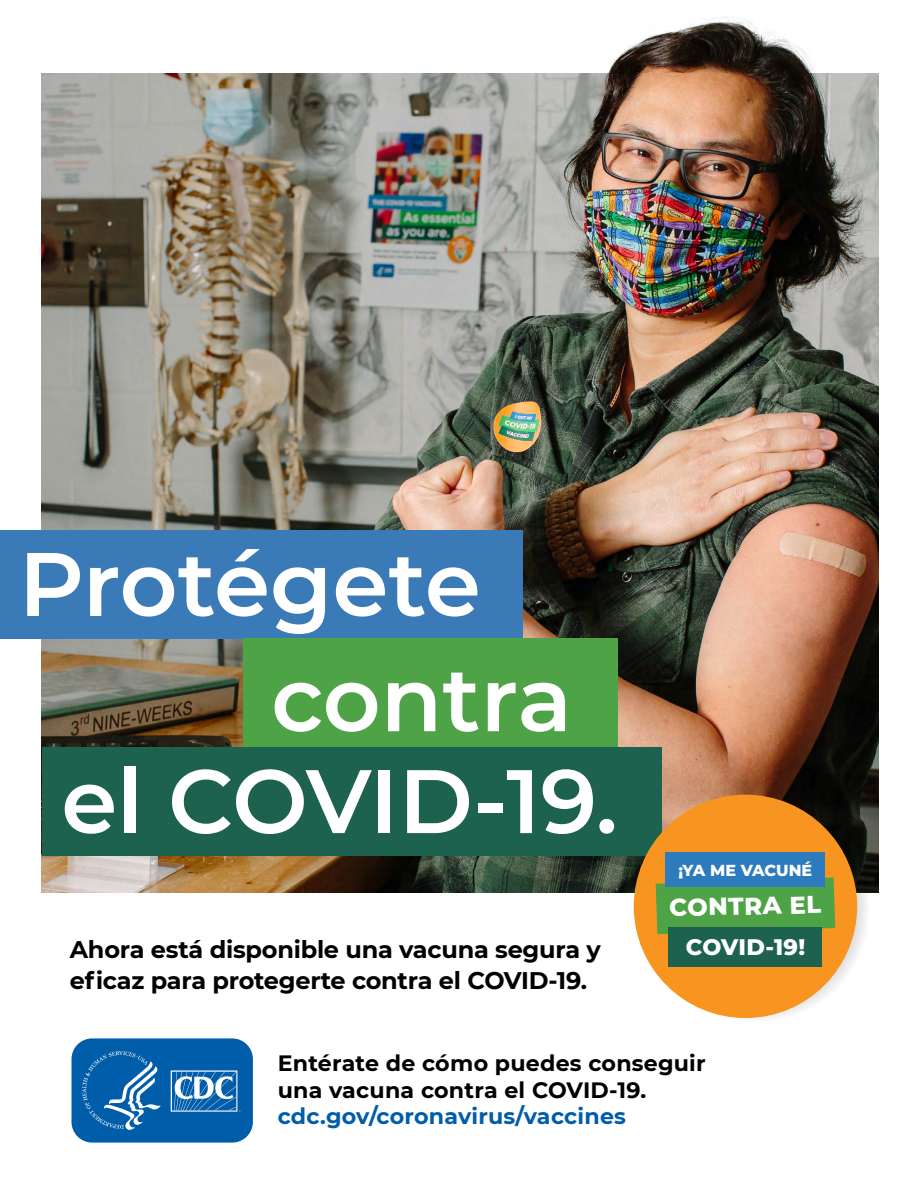
<style>
.page{position:relative;width:918px;height:1188px;background:#fff}
.page>*{position:absolute;margin:0;border:0;box-sizing:border-box;transform-origin:0 0}
.t1{font:600 89.85px "Montserrat";color:#fff}
.t2{font:800 24.45px "Montserrat";color:#fff}
.t3{font:700 24px "Montserrat";letter-spacing:-.01em;color:#000}
.t4{font:800 22.5px "Montserrat";color:#fff}
.t5{font:700 22.2px/26.1px "Montserrat";letter-spacing:.01em;color:#005daa}
.t6{font:700 22.2px "Montserrat";letter-spacing:.01em;color:#000}
.t7{font:800 15.9px "Montserrat";letter-spacing:-.01em;color:#fff}
.s1{color:#000}
</style>
<div class="page">
<img style="left:608px;top:16px;width:207px;height:57px">
<img style="left:41px;top:73px;width:837px;height:819px">
<div style="left:0;top:530px;width:523px;height:109px;background:#3a7ab6"></div>
<div style="left:243px;top:638px;width:375px;height:109px;background:#4ea346"></div>
<div style="left:42px;top:747px;width:620px;height:109px;background:#1d624e"></div>
<svg style="left:71px;top:1038px;width:182px;height:105px;background:#2272b5"></svg>
<svg style="left:648px;top:799px;width:222px;height:223px"></svg>
<div style="left:634px;top:795px;width:223px;height:223px;background:#f89521;border-radius:50%"></div>
<div style="left:656px;top:878px;width:179px;height:56px;background:#4ea346"></div>
<div style="left:666px;top:852px;width:159px;height:35px;background:#2c7bbd"></div>
<div style="left:669px;top:927px;width:153px;height:39px;background:#1d624e"></div>
<p class="t1" style="left:19px;top:520px;width:464px">Protégete</p>
<p class="t1" style="left:271px;top:636px;width:302px">contra</p>
<p class="t1" style="left:61px;top:738px;width:558px">el COVID-19.</p>
<p class="t3" style="left:70px;top:932px;width:533px">Ahora está disponible una vacuna segura y</p>
<p class="t3" style="left:70px;top:963px;width:519px">eficaz para protegerte contra el COVID-19.</p>
<p class="t7" style="left:678px;top:858px;width:135px">¡YA ME VACUNÉ</p>
<p class="t2" style="left:669px;top:889px;width:153px;rotate:-1deg">CONTRA EL</p>
<p class="t4" style="left:686px;top:931px;width:121px">COVID-19!</p>
<p class="t6" style="left:278px;top:1048px;width:430px">Entérate de cómo puedes conseguir</p>
<p class="t5" style="left:278px;top:1075px;width:370px"><span class="s1">una vacuna contra el COVID-19. </span>cdc.gov/coronavirus/vaccines</p>
</div>
